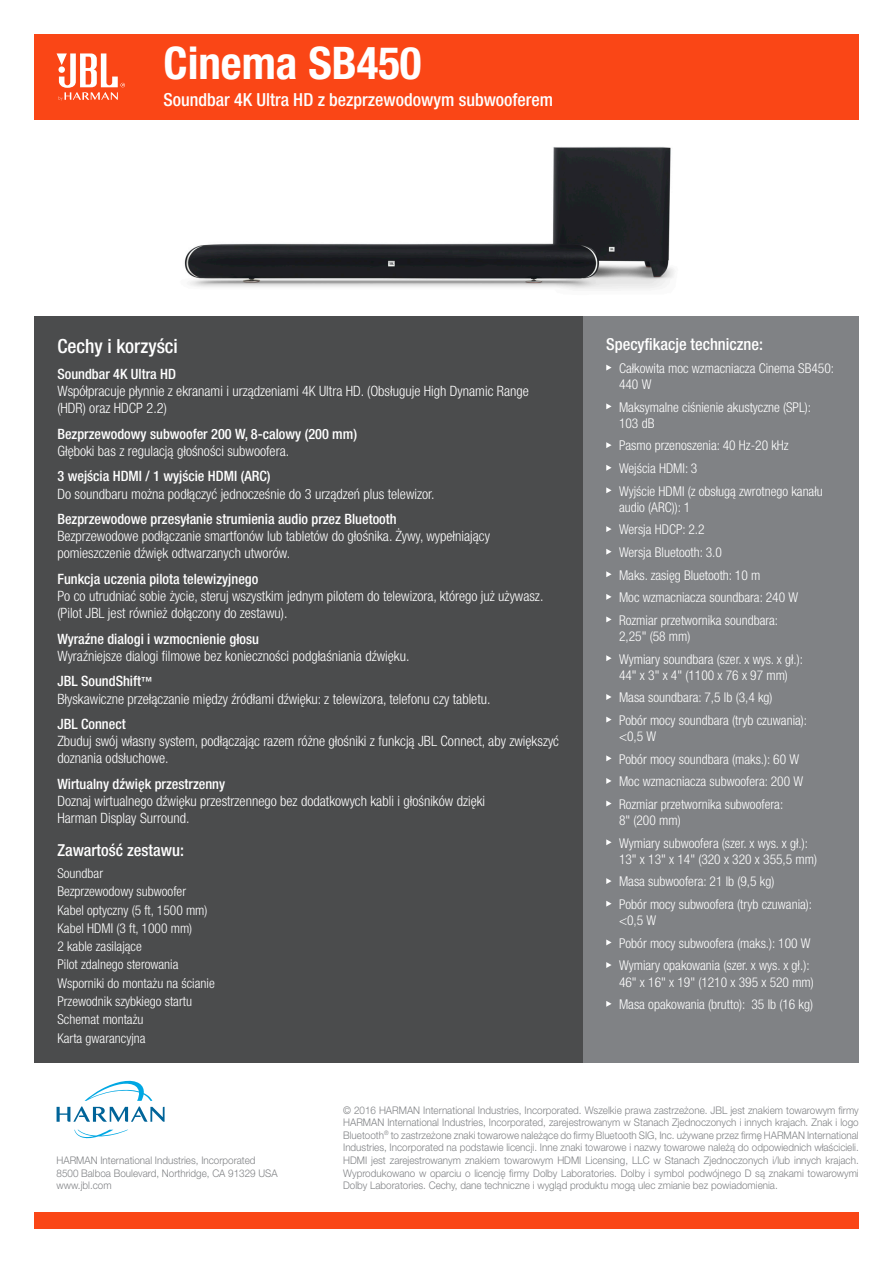
<style>
.page{position:relative;width:893px;height:1263px;background:#fff}
.page>*{position:absolute;margin:0;border:0;box-sizing:border-box;transform-origin:0 0}
.t1{font:700 condensed 45px "Helvetica Neue LT Pro";color:#fff}
.t2{font:500 condensed 19.5px "Helvetica Neue LT Pro";color:#fff}
.t3{font:500 condensed 18px "Helvetica Neue LT Pro";color:#fff}
.t4{font:500 condensed 16.5px "Helvetica Neue LT Pro";color:#fff}
.t5{font:300 condensed 14.25px/17.1px "Helvetica Neue LT Pro";color:#fff}
.t6{font:500 condensed 14.25px "Helvetica Neue LT Pro";color:#fff}
.t7{font:300 condensed 13.5px/16.2px "Helvetica Neue LT Pro";color:#fff}
.t8{font:300 10.5px/12.6px "Helvetica Neue LT Pro";color:#808285;text-align:justify;scale:.94 1}
.s1{font-size:11.25px}
</style>
<div class="page">
<img style="left:184px;top:146px;width:490px;height:144px">
<div style="left:34px;top:34px;width:825px;height:85px;background:#fa4616"></div>
<div style="left:34px;top:316px;width:550px;height:746px;background:#4b4c4d"></div>
<div style="left:34px;top:1213px;width:825px;height:16px;background:#fa4616"></div>
<svg style="left:74px;top:1130px;width:54px;height:8px"></svg>
<svg style="left:57px;top:1080px;width:108px;height:42px"></svg>
<svg style="left:57px;top:53px;width:68px;height:48px"></svg>
<div style="left:584px;top:316px;width:275px;height:746px;background:#808285"></div>
<svg style="left:606px;top:365px;width:6px;height:6px"></svg>
<svg style="left:606px;top:403px;width:6px;height:6px"></svg>
<svg style="left:606px;top:442px;width:6px;height:6px"></svg>
<svg style="left:606px;top:465px;width:6px;height:6px"></svg>
<svg style="left:606px;top:487px;width:6px;height:6px"></svg>
<svg style="left:606px;top:526px;width:6px;height:6px"></svg>
<svg style="left:606px;top:549px;width:6px;height:6px"></svg>
<svg style="left:606px;top:571px;width:6px;height:6px"></svg>
<svg style="left:606px;top:594px;width:6px;height:6px"></svg>
<svg style="left:606px;top:616px;width:6px;height:6px"></svg>
<svg style="left:606px;top:655px;width:6px;height:6px"></svg>
<svg style="left:606px;top:694px;width:6px;height:6px"></svg>
<svg style="left:606px;top:717px;width:6px;height:5px"></svg>
<svg style="left:606px;top:755px;width:6px;height:6px"></svg>
<svg style="left:606px;top:778px;width:6px;height:6px"></svg>
<svg style="left:606px;top:800px;width:6px;height:6px"></svg>
<svg style="left:606px;top:839px;width:6px;height:6px"></svg>
<svg style="left:606px;top:878px;width:6px;height:6px"></svg>
<svg style="left:606px;top:901px;width:6px;height:6px"></svg>
<svg style="left:606px;top:939px;width:6px;height:6px"></svg>
<svg style="left:606px;top:962px;width:6px;height:6px"></svg>
<svg style="left:606px;top:1001px;width:6px;height:6px"></svg>
<p class="t1" style="left:163px;top:36px;width:260px">Cinema SB450</p>
<p class="t3" style="left:163px;top:89px;width:391px">Soundbar 4K Ultra HD z bezprzewodowym subwooferem</p>
<p class="t2" style="left:57px;top:335px;width:122px">Cechy i korzyści</p>
<p class="t6" style="left:57px;top:365px;width:120px">Soundbar 4K Ultra HD</p>
<p class="t5" style="left:57px;top:382px;width:473px">Współpracuje płynnie z ekranami i urządzeniami 4K Ultra HD. (Obsługuje High Dynamic Range (HDR) oraz HDCP 2.2)</p>
<p class="t6" style="left:57px;top:425px;width:301px">Bezprzewodowy subwoofer 200 W, 8-calowy (200 mm)</p>
<p class="t5" style="left:57px;top:442px;width:233px">Głęboki bas z regulacją głośności subwoofera.</p>
<p class="t6" style="left:57px;top:468px;width:215px">3 wejścia HDMI / 1 wyjście HDMI (ARC)</p>
<p class="t5" style="left:57px;top:485px;width:379px">Do soundbaru można podłączyć jednocześnie do 3 urządzeń plus telewizor.</p>
<p class="t6" style="left:57px;top:511px;width:341px">Bezprzewodowe przesyłanie strumienia audio przez Bluetooth</p>
<p class="t5" style="left:57px;top:527px;width:434px">Bezprzewodowe podłączanie smartfonów lub tabletów do głośnika. Żywy, wypełniający pomieszczenie dźwięk odtwarzanych utworów.</p>
<p class="t6" style="left:57px;top:570px;width:202px">Funkcja uczenia pilota telewizyjnego</p>
<p class="t5" style="left:57px;top:587px;width:487px">Po co utrudniać sobie życie, steruj wszystkim jednym pilotem do telewizora, którego już używasz. (Pilot JBL jest również dołączony do zestawu).</p>
<p class="t6" style="left:57px;top:630px;width:203px">Wyraźne dialogi i wzmocnienie głosu</p>
<p class="t5" style="left:57px;top:647px;width:353px">Wyraźniejsze dialogi filmowe bez konieczności podgłaśniania dźwięku.</p>
<p class="t6" style="left:57px;top:673px;width:96px">JBL SoundShift<span class="s1">™</span></p>
<p class="t5" style="left:57px;top:690px;width:435px">Błyskawiczne przełączanie między źródłami dźwięku: z telewizora, telefonu czy tabletu.</p>
<p class="t6" style="left:57px;top:716px;width:70px">JBL Connect</p>
<p class="t5" style="left:57px;top:733px;width:503px">Zbuduj swój własny system, podłączając razem różne głośniki z funkcją JBL Connect, aby zwiększyć doznania odsłuchowe.</p>
<p class="t6" style="left:57px;top:775px;width:169px">Wirtualny dźwięk przestrzenny</p>
<p class="t5" style="left:57px;top:792px;width:429px">Doznaj wirtualnego dźwięku przestrzennego bez dodatkowych kabli i głośników dzięki<br>Harman Display Surround.</p>
<p class="t4" style="left:57px;top:840px;width:128px">Zawartość zestawu:</p>
<p class="t7" style="left:57px;top:865px;width:47px">Soundbar</p>
<p class="t7" style="left:57px;top:883px;width:130px">Bezprzewodowy subwoofer</p>
<p class="t7" style="left:57px;top:901px;width:152px">Kabel optyczny (5 ft, 1500 mm)</p>
<p class="t7" style="left:57px;top:920px;width:136px">Kabel HDMI (3 ft, 1000 mm)</p>
<p class="t7" style="left:57px;top:938px;width:86px">2 kable zasilające</p>
<p class="t7" style="left:57px;top:956px;width:123px">Pilot zdalnego sterowania</p>
<p class="t7" style="left:57px;top:975px;width:159px">Wsporniki do montażu na ścianie</p>
<p class="t7" style="left:57px;top:993px;width:136px">Przewodnik szybkiego startu</p>
<p class="t7" style="left:57px;top:1011px;width:88px">Schemat montażu</p>
<p class="t7" style="left:57px;top:1030px;width:90px">Karta gwarancyjna</p>
<p class="t4" style="left:606px;top:335px;width:158px">Specyfikacje techniczne:</p>
<p class="t7" style="left:619px;top:360px;width:217px">Całkowita moc wzmacniacza Cinema SB450:<br>440 W</p>
<p class="t7" style="left:619px;top:399px;width:194px">Maksymalne ciśnienie akustyczne (SPL):<br>103 dB</p>
<p class="t7" style="left:619px;top:437px;width:171px">Pasmo przenoszenia: 40 Hz-20 kHz</p>
<p class="t7" style="left:619px;top:460px;width:80px">Wejścia HDMI: 3</p>
<p class="t7" style="left:619px;top:483px;width:205px">Wyjście HDMI (z obsługą zwrotnego kanału audio (ARC)): 1</p>
<p class="t7" style="left:619px;top:521px;width:87px">Wersja HDCP: 2.2</p>
<p class="t7" style="left:619px;top:544px;width:104px">Wersja Bluetooth: 3.0</p>
<p class="t7" style="left:619px;top:567px;width:143px">Maks. zasięg Bluetooth: 10 m</p>
<p class="t7" style="left:619px;top:589px;width:181px">Moc wzmacniacza soundbara: 240 W</p>
<p class="t7" style="left:619px;top:612px;width:161px">Rozmiar przetwornika soundbara:<br>2,25" (58 mm)</p>
<p class="t7" style="left:619px;top:650px;width:186px">Wymiary soundbara (szer. x wys. x gł.):<br>44" x 3" x 4" (1100 x 76 x 97 mm)</p>
<p class="t7" style="left:619px;top:689px;width:155px">Masa soundbara: 7,5 lb (3,4 kg)</p>
<p class="t7" style="left:619px;top:712px;width:190px">Pobór mocy soundbara (tryb czuwania): &lt;0,5 W</p>
<p class="t7" style="left:619px;top:751px;width:182px">Pobór mocy soundbara (maks.): 60 W</p>
<p class="t7" style="left:619px;top:773px;width:186px">Moc wzmacniacza subwoofera: 200 W</p>
<p class="t7" style="left:619px;top:796px;width:166px">Rozmiar przetwornika subwoofera:<br>8" (200 mm)</p>
<p class="t7" style="left:619px;top:835px;width:200px">Wymiary subwoofera (szer. x wys. x gł.):<br>13" x 13" x 14" (320 x 320 x 355,5 mm)</p>
<p class="t7" style="left:619px;top:873px;width:157px">Masa subwoofera: 21 lb (9,5 kg)</p>
<p class="t7" style="left:619px;top:896px;width:195px">Pobór mocy subwoofera (tryb czuwania): &lt;0,5 W</p>
<p class="t7" style="left:619px;top:935px;width:193px">Pobór mocy subwoofera (maks.): 100 W</p>
<p class="t7" style="left:619px;top:957px;width:196px">Wymiary opakowania (szer. x wys. x gł.):<br>46" x 16" x 19" (1210 x 395 x 520 mm)</p>
<p class="t7" style="left:619px;top:996px;width:196px">Masa opakowania (brutto): 35 lb (16 kg)</p>
<p class="t8" style="left:57px;top:1154px;width:213px">HARMAN International Industries, Incorporated</p>
<p class="t8" style="left:57px;top:1166px;width:237px">8500 Balboa Boulevard, Northridge, CA 91329 USA</p>
<p class="t8" style="left:57px;top:1179px;width:60px">www.jbl.com</p>
<p class="t8" style="left:343px;top:1103px;width:550px">© 2016 HARMAN International Industries, Incorporated. Wszelkie prawa zastrzeżone. JBL jest znakiem towarowym firmy HARMAN International Industries, Incorporated, zarejestrowanym w Stanach Zjednoczonych i innych krajach. Znak i logo Bluetooth<sup>®</sup> to zastrzeżone znaki towarowe należące do firmy Bluetooth SIG, Inc. używane przez firmę HARMAN International Industries, Incorporated na podstawie licencji. Inne znaki towarowe i nazwy towarowe należą do odpowiednich właścicieli.<br>HDMI jest zarejestrowanym znakiem towarowym HDMI Licensing, LLC w Stanach Zjednoczonych i/lub innych krajach.<br>Wyprodukowano w oparciu o licencję firmy Dolby Laboratories. Dolby i symbol podwójnego D są znakami towarowymi Dolby Laboratories. Cechy, dane techniczne i wygląd produktu mogą ulec zmianie bez powiadomienia.</p>
</div>
